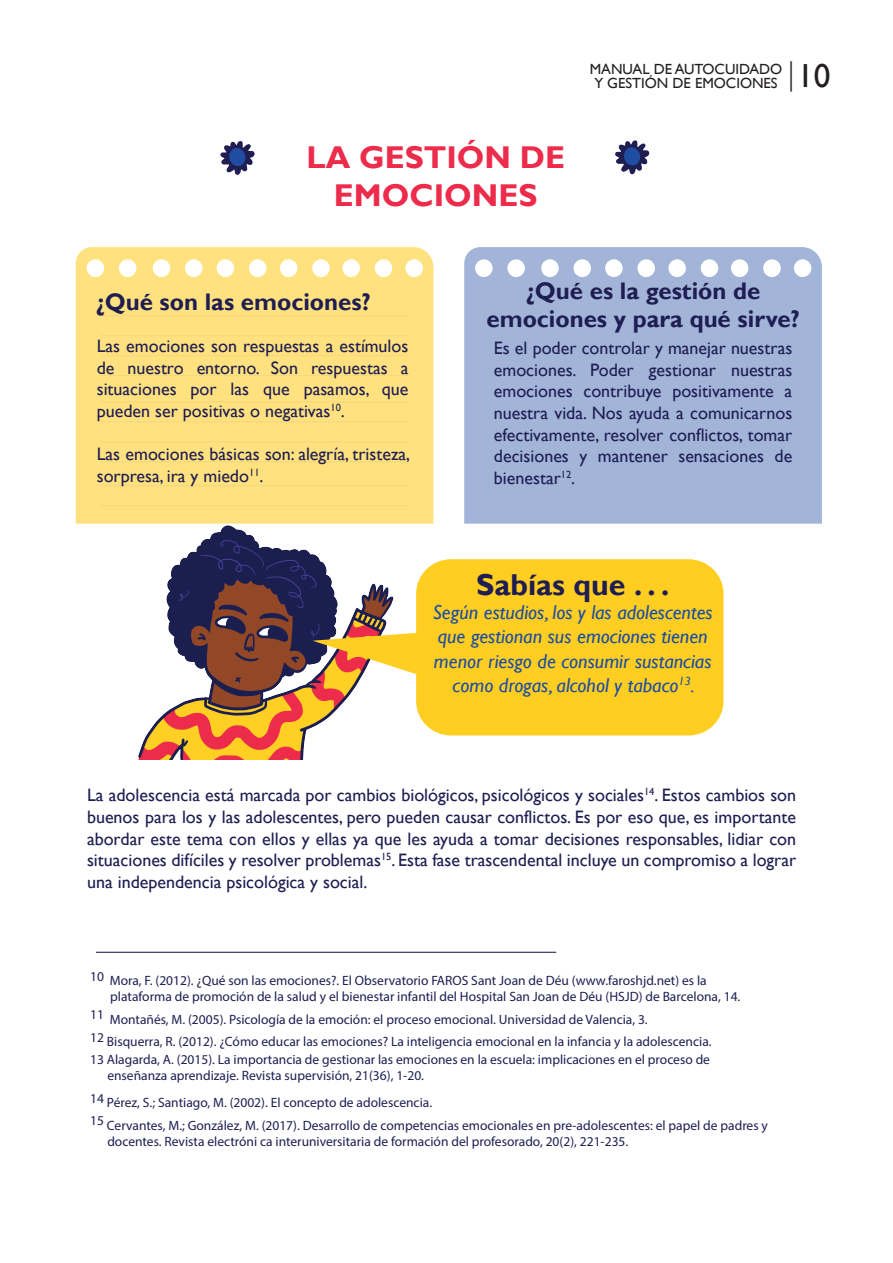
<style>
.page{position:relative;width:893px;height:1263px;background:#fff}
.page>*{position:absolute;margin:0;border:0;box-sizing:border-box;transform-origin:0 0}
.t1{font:700 31.5px/37.8px "Gill Sans";color:#ed2b4a;text-align:center}
.t2{font:700 30.3px "Gill Sans";color:#1f1d52}
.t3{font:700 24px/28.8px "Gill Sans";color:#1f1d52;text-align:center}
.t4{font:italic 20.1px/24.2px "Gill Sans";color:#1e4da1;text-align:center}
.t5{font:18px/21.6px "Gill Sans";color:#1f1d52;text-align:justify}
.t6{font:14.7px/14.7px "Gill Sans";color:#231f20}
.t7{font:13.5px/16.2px "Myriad Pro";color:#1f1d52}
.s1{font-size:33.3px}
</style>
<div class="page">
<img style="left:138px;top:525px;width:181px;height:234px">
<div style="left:76px;top:247px;width:357px;height:277px;background:#ffe27f"></div>
<hr style="left:101px;top:315px;width:307px;height:1px;background:#000001">
<hr style="left:101px;top:335px;width:307px;height:1px;background:#000001">
<hr style="left:101px;top:355px;width:307px;height:1px;background:#000001">
<hr style="left:101px;top:375px;width:307px;height:1px;background:#000001">
<hr style="left:101px;top:401px;width:307px;height:1px;background:#000001">
<hr style="left:101px;top:421px;width:307px;height:1px;background:#000001">
<hr style="left:101px;top:441px;width:307px;height:1px;background:#000001">
<hr style="left:101px;top:461px;width:307px;height:1px;background:#000001">
<hr style="left:101px;top:485px;width:307px;height:1px;background:#000001">
<hr style="left:101px;top:505px;width:307px;height:1px;background:#000001">
<div style="left:464px;top:247px;width:358px;height:277px;background:#a2b5d8"></div>
<svg style="left:313px;top:559px;width:410px;height:176px;fill:#ffce21"></svg>
<svg style="left:220px;top:141px;width:35px;height:34px"></svg>
<svg style="left:615px;top:140px;width:35px;height:35px"></svg>
<hr style="left:96px;top:952px;width:460px;height:1px;background:#1f1d52">
<h1 class="t1" style="left:306px;top:140px;width:260px">LA GESTIÓN DE<br>EMOCIONES</h1>
<p class="t6" style="left:594px;top:62px;width:238px;text-indent:-5px">MANUAL DE AUTOCUIDADO<br>Y GESTIÓN DE EMOCIONES <sup>|</sup><span class="s1">10</span></p>
<h3 class="t3" style="left:96px;top:288px;width:276px">¿Qué son las emociones?</h3>
<h3 class="t3" style="left:486px;top:277px;width:315px">¿Qué es la gestión de emociones y para qué sirve?</h3>
<p class="t5" style="left:97px;top:335px;width:313px">Las emociones son respuestas a estímulos de nuestro entorno. Son respuestas a situaciones por las que pasamos, que pueden ser positivas o negativas<sup>10</sup>.</p>
<p class="t5" style="left:97px;top:443px;width:315px">Las emociones básicas son: alegría, tristeza, sorpresa, ira y miedo<sup>11</sup>.</p>
<p class="t5" style="left:494px;top:338px;width:300px">Es el poder controlar y manejar nuestras emociones. Poder gestionar nuestras emociones contribuye positivamente a nuestra vida. Nos ayuda a comunicarnos efectivamente, resolver conflictos, tomar decisiones y mantener sensaciones de bienestar<sup>12</sup>.</p>
<h2 class="t2" style="left:476px;top:566px;width:195px">Sabías que . . .</h2>
<p class="t4" style="left:433px;top:601px;width:282px">Según estudios, los y las adolescentes que gestionan sus emociones tienen menor riesgo de consumir sustancias como drogas, alcohol y tabaco<sup>13</sup>.</p>
<p class="t5" style="left:87px;top:785px;width:711px">La adolescencia está marcada por cambios biológicos, psicológicos y sociales<sup>14</sup>. Estos cambios son buenos para los y las adolescentes, pero pueden causar conflictos. Es por eso que, es importante abordar este tema con ellos y ellas ya que les ayuda a tomar decisiones responsables, lidiar con situaciones difíciles y resolver problemas<sup>15</sup>. Esta fase trascendental incluye un compromiso a lograr una independencia psicológica y social.</p>
<p class="t7" style="left:110px;top:972px;width:632px;text-indent:-20px">10 Mora, F. (2012). ¿Qué son las emociones?. El Observatorio FAROS Sant Joan de Déu (www.faroshjd.net) es la plataforma de promoción de la salud y el bienestar infantil del Hospital San Joan de Déu (HSJD) de Barcelona, 14.</p>
<p class="t7" style="left:90px;top:1008px;width:623px;line-height:22.5px">11 Montañés, M. (2005). Psicología de la emoción: el proceso emocional. Universidad de Valencia, 3.<br>12 Bisquerra, R. (2012). ¿Cómo educar las emociones? La inteligencia emocional en la infancia y la adolescencia.</p>
<p class="t7" style="left:107px;top:1051px;width:604px;text-indent:-17px">13 Alagarda, A. (2015). La importancia de gestionar las emociones en la escuela: implicaciones en el proceso de enseñanza aprendizaje. Revista supervisión, 21(36), 1-20.</p>
<p class="t7" style="left:90px;top:1091px;width:679px;line-height:22.5px">14 Pérez, S.; Santiago, M. (2002). El concepto de adolescencia.<br>15 Cervantes, M.; González, M. (2017). Desarrollo de competencias emocionales en pre-adolescentes: el papel de padres y</p>
<p class="t7" style="left:107px;top:1133px;width:522px">docentes. Revista electróni ca interuniversitaria de formación del profesorado, 20(2), 221-235.</p>
</div>
